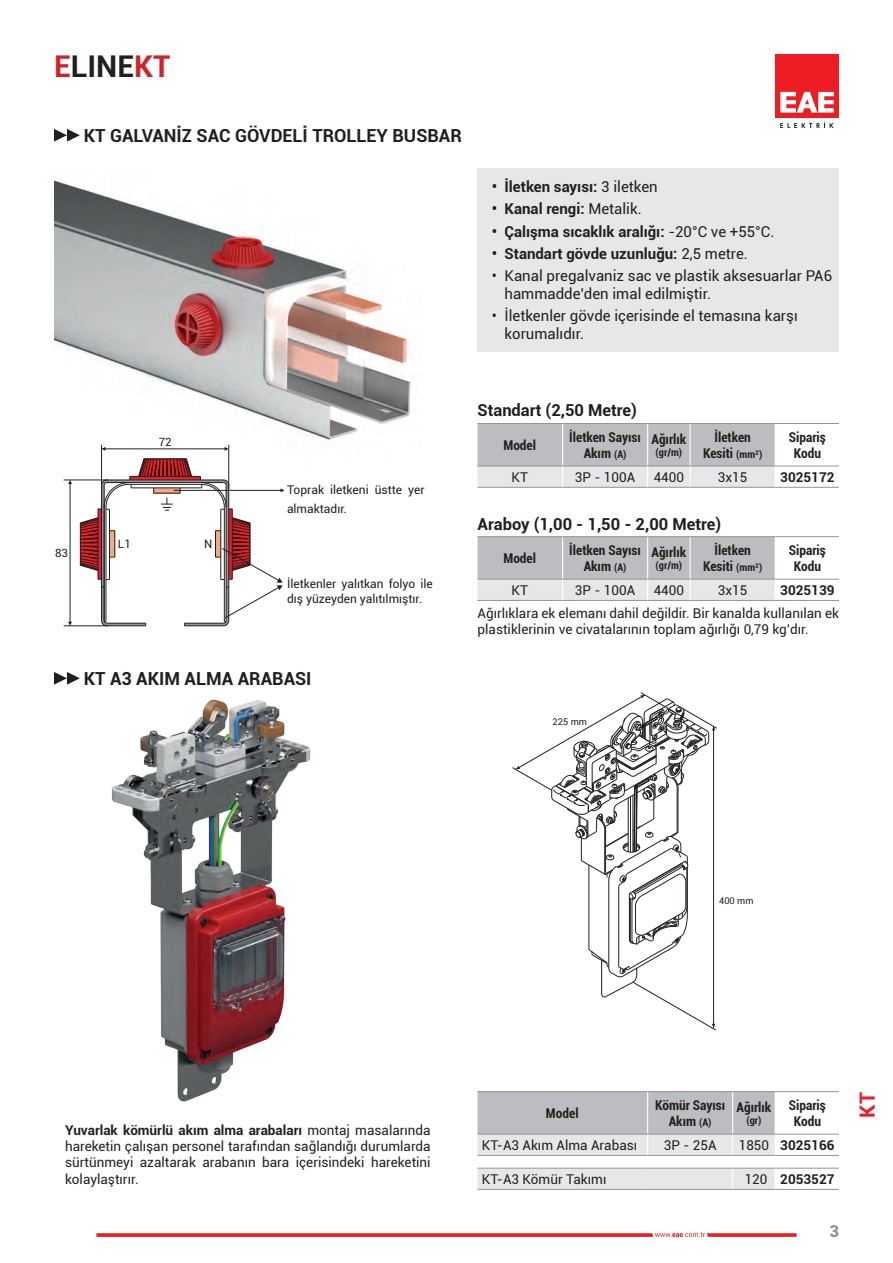
<style>
.page{position:relative;width:893px;height:1263px;background:#fff}
.page>*{position:absolute;margin:0;border:0;box-sizing:border-box;transform-origin:0 0}
.t1{font:700 30px "Roboto";color:#231f20}
.t2{font:700 21px "Roboto";color:#ee1d23}
.t3{font:700 18px "Roboto";color:#231f20}
.t4{font:700 16.5px "Roboto";color:#231f20}
.t5{font:900 16.5px "Roboto";color:#939598}
.t6{font:15px/18px "Roboto";color:#231f20}
.t7{font:700 15px "Roboto";color:#231f20}
.t8{font:13.5px/16.2px "Roboto";color:#231f20}
.t9{font:700 condensed 13.5px/16.2px "Roboto";color:#231f20;text-align:center}
.t10{font:700 13.5px "Roboto";color:#231f20}
.t11{font:12px/18.6px "Roboto";color:#231f20}
.t12{font:11.7px "Roboto";color:#231f20}
.t13{font:11.4px "Roboto";color:#231f20}
.t14{font:700 condensed 10.5px "Roboto";color:#231f20}
.t15{font:9.3px "Roboto";color:#231f20}
.s1{color:#d1232a}
.s2{font-weight:400}
.s3{font-size:10.5px}
.s4{font-weight:700}
</style>
<div class="page">
<svg style="left:96px;top:1232px;width:700px;height:5px"></svg>
<div style="left:775px;top:54px;width:64px;height:64px;background:#ee1d23"></div>
<svg style="left:780px;top:92px;width:54px;height:21px"></svg>
<svg style="left:780px;top:122px;width:53px;height:6px"></svg>
<svg style="left:54px;top:129px;width:26px;height:13px"></svg>
<svg style="left:54px;top:672px;width:26px;height:13px"></svg>
<div style="left:477px;top:168px;width:362px;height:184px;background:#e6e7e9"></div>
<svg style="left:477px;top:424px;width:362px;height:63px"></svg>
<hr style="left:477px;top:423px;width:86px;height:1px;background:#939598">
<hr style="left:563px;top:423px;width:85px;height:1px;background:#939598">
<hr style="left:648px;top:423px;width:42px;height:1px;background:#939598">
<hr style="left:690px;top:423px;width:85px;height:1px;background:#939598">
<hr style="left:775px;top:423px;width:64px;height:1px;background:#939598">
<hr style="left:477px;top:466px;width:86px;height:1px;background:#939598">
<hr style="left:563px;top:466px;width:85px;height:1px;background:#939598">
<hr style="left:648px;top:466px;width:42px;height:1px;background:#939598">
<hr style="left:690px;top:466px;width:85px;height:1px;background:#939598">
<hr style="left:775px;top:466px;width:64px;height:1px;background:#939598">
<hr style="left:477px;top:487px;width:86px;height:1px;background:#939598">
<hr style="left:563px;top:487px;width:85px;height:1px;background:#939598">
<hr style="left:648px;top:487px;width:42px;height:1px;background:#939598">
<hr style="left:690px;top:487px;width:85px;height:1px;background:#939598">
<hr style="left:775px;top:487px;width:64px;height:1px;background:#939598">
<svg style="left:477px;top:1092px;width:362px;height:97px"></svg>
<hr style="left:477px;top:1091px;width:171px;height:1px;background:#939598">
<hr style="left:648px;top:1091px;width:85px;height:1px;background:#939598">
<hr style="left:733px;top:1091px;width:42px;height:1px;background:#939598">
<hr style="left:775px;top:1091px;width:64px;height:1px;background:#939598">
<hr style="left:477px;top:1134px;width:171px;height:1px;background:#939598">
<hr style="left:648px;top:1134px;width:85px;height:1px;background:#939598">
<hr style="left:733px;top:1134px;width:42px;height:1px;background:#939598">
<hr style="left:775px;top:1134px;width:64px;height:1px;background:#939598">
<hr style="left:477px;top:1155px;width:171px;height:1px;background:#939598">
<hr style="left:648px;top:1155px;width:85px;height:1px;background:#939598">
<hr style="left:733px;top:1155px;width:42px;height:1px;background:#939598">
<hr style="left:775px;top:1155px;width:64px;height:1px;background:#939598">
<hr style="left:477px;top:1168px;width:171px;height:1px;background:#939598">
<hr style="left:648px;top:1168px;width:85px;height:1px;background:#939598">
<hr style="left:733px;top:1168px;width:42px;height:1px;background:#939598">
<hr style="left:775px;top:1168px;width:64px;height:1px;background:#939598">
<hr style="left:477px;top:1189px;width:171px;height:1px;background:#939598">
<hr style="left:648px;top:1189px;width:85px;height:1px;background:#939598">
<hr style="left:733px;top:1189px;width:42px;height:1px;background:#939598">
<hr style="left:775px;top:1189px;width:64px;height:1px;background:#939598">
<svg style="left:477px;top:537px;width:362px;height:63px"></svg>
<hr style="left:477px;top:536px;width:86px;height:1px;background:#939598">
<hr style="left:563px;top:536px;width:85px;height:1px;background:#939598">
<hr style="left:648px;top:536px;width:42px;height:1px;background:#939598">
<hr style="left:690px;top:536px;width:85px;height:1px;background:#939598">
<hr style="left:775px;top:536px;width:64px;height:1px;background:#939598">
<hr style="left:477px;top:579px;width:86px;height:1px;background:#939598">
<hr style="left:563px;top:579px;width:85px;height:1px;background:#939598">
<hr style="left:648px;top:579px;width:42px;height:1px;background:#939598">
<hr style="left:690px;top:579px;width:85px;height:1px;background:#939598">
<hr style="left:775px;top:579px;width:64px;height:1px;background:#939598">
<hr style="left:477px;top:600px;width:86px;height:1px;background:#939598">
<hr style="left:563px;top:600px;width:85px;height:1px;background:#939598">
<hr style="left:648px;top:600px;width:42px;height:1px;background:#939598">
<hr style="left:690px;top:600px;width:85px;height:1px;background:#939598">
<hr style="left:775px;top:600px;width:64px;height:1px;background:#939598">
<img style="left:54px;top:180px;width:357px;height:278px">
<hr style="left:101px;top:445px;width:1px;height:44px;background:#231f20">
<hr style="left:228px;top:445px;width:1px;height:44px;background:#231f20">
<hr style="left:103px;top:449px;width:124px;height:1px;background:#231f20">
<svg style="left:225px;top:447px;width:4px;height:4px"></svg>
<hr style="left:64px;top:480px;width:44px;height:1px;background:#231f20">
<hr style="left:64px;top:625px;width:44px;height:1px;background:#231f20">
<hr style="left:70px;top:482px;width:1px;height:142px;background:#231f20">
<svg style="left:68px;top:480px;width:4px;height:4px"></svg>
<svg style="left:68px;top:622px;width:4px;height:4px"></svg>
<svg style="left:80px;top:458px;width:204px;height:169px"></svg>
<svg style="left:512px;top:692px;width:205px;height:338px"></svg>
<img style="left:111px;top:699px;width:200px;height:403px">
<h1 class="t1" style="left:54px;top:45px;width:118px"><span class="s1">E</span>LINE<span class="s1">KT</span></h1>
<h3 class="t3" style="left:84px;top:123px;width:380px">KT GALVANİZ SAC GÖVDELİ TROLLEY BUSBAR</h3>
<p class="t7" style="left:492px;top:176px;width:168px">• İletken sayısı: <span class="s2">3 iletken</span></p>
<p class="t7" style="left:492px;top:199px;width:152px">• Kanal rengi: <span class="s2">Metalik.</span></p>
<p class="t7" style="left:492px;top:221px;width:284px">• Çalışma sıcaklık aralığı: <span class="s2">-20°C ve +55°C.</span></p>
<p class="t7" style="left:492px;top:243px;width:258px">• Standart gövde uzunluğu: <span class="s2">2,5 metre.</span></p>
<p class="t6" style="left:504px;top:266px;width:329px;text-indent:-13px">• Kanal pregalvaniz sac ve plastik aksesuarlar PA6 hammadde’den imal edilmiştir.</p>
<p class="t6" style="left:504px;top:307px;width:295px;text-indent:-13px">• İletkenler gövde içerisinde el temasına karşı korumalıdır.</p>
<p class="t13" style="left:55px;top:545px;width:14px">83</p>
<p class="t13" style="left:159px;top:434px;width:14px">72</p>
<p class="t12" style="left:118px;top:536px;width:15px">L1</p>
<p class="t12" style="left:204px;top:536px;width:10px">N</p>
<p class="t11" style="left:287px;top:480px;width:139px">Toprak iletkeni üstte yer almaktadır.</p>
<p class="t11" style="left:287px;top:576px;width:147px;line-height:14.4px">İletkenler yalıtkan folyo ile dış yüzeyden yalıtılmıştır.</p>
<h3 class="t3" style="left:84px;top:666px;width:229px">KT A3 AKIM ALMA ARABASI</h3>
<p class="t4" style="left:477px;top:399px;width:161px">Standart (2,50 Metre)</p>
<p class="t9" style="left:503px;top:436px;width:34px">Model</p>
<p class="t9" style="left:569px;top:428px;width:73px">İletken Sayısı<br>Akım <span class="s3">(A)</span></p>
<p class="t9" style="left:651px;top:430px;width:36px">Ağırlık</p>
<p class="t14" style="left:656px;top:445px;width:28px">(gr/m)</p>
<p class="t9" style="left:703px;top:428px;width:61px">İletken<br>Kesiti <span class="s3">(mm²)</span></p>
<p class="t9" style="left:789px;top:428px;width:38px">Sipariş<br>Kodu</p>
<p class="t8" style="left:511px;top:468px;width:18px">KT</p>
<p class="t8" style="left:575px;top:468px;width:62px">3P - 100A</p>
<p class="t8" style="left:654px;top:468px;width:32px">4400</p>
<p class="t8" style="left:718px;top:468px;width:31px">3x15</p>
<p class="t10" style="left:780px;top:467px;width:56px">3025172</p>
<p class="t4" style="left:477px;top:512px;width:245px">Araboy (1,00 - 1,50 - 2,00 Metre)</p>
<p class="t9" style="left:503px;top:550px;width:34px">Model</p>
<p class="t9" style="left:569px;top:541px;width:73px">İletken Sayısı<br>Akım <span class="s3">(A)</span></p>
<p class="t9" style="left:651px;top:543px;width:36px">Ağırlık</p>
<p class="t14" style="left:656px;top:558px;width:28px">(gr/m)</p>
<p class="t9" style="left:703px;top:541px;width:61px">İletken<br>Kesiti <span class="s3">(mm²)</span></p>
<p class="t9" style="left:789px;top:541px;width:38px">Sipariş<br>Kodu</p>
<p class="t8" style="left:511px;top:581px;width:18px">KT</p>
<p class="t8" style="left:575px;top:581px;width:62px">3P - 100A</p>
<p class="t8" style="left:654px;top:581px;width:32px">4400</p>
<p class="t8" style="left:718px;top:581px;width:31px">3x15</p>
<p class="t10" style="left:780px;top:580px;width:56px">3025139</p>
<p class="t8" style="left:477px;top:605px;width:363px">Ağırlıklara ek elemanı dahil değildir. Bir kanalda kullanılan ek plastiklerinin ve civatalarının toplam ağırlığı 0,79 kg’dır.</p>
<p class="t15" style="left:553px;top:715px;width:36px">225 mm</p>
<p class="t15" style="left:719px;top:894px;width:36px">400 mm</p>
<p class="t8" style="left:65px;top:1121px;width:367px;text-align:justify"><span class="s4">Yuvarlak kömürlü akım alma arabaları</span> montaj masalarında hareketin çalışan personel tarafından sağlandığı durumlarda sürtünmeyi azaltarak arabanın bara içerisindeki hareketini kolaylaştırır.</p>
<p class="t9" style="left:546px;top:1104px;width:34px">Model</p>
<p class="t9" style="left:655px;top:1096px;width:72px">Kömür Sayısı<br>Akım <span class="s3">(A)</span></p>
<p class="t9" style="left:736px;top:1098px;width:36px">Ağırlık</p>
<p class="t14" style="left:746px;top:1113px;width:16px">(gr)</p>
<p class="t9" style="left:789px;top:1096px;width:38px">Sipariş<br>Kodu</p>
<p class="t8" style="left:482px;top:1136px;width:157px">KT-A3 Akım Alma Arabası</p>
<p class="t8" style="left:664px;top:1136px;width:54px">3P - 25A</p>
<p class="t10" style="left:739px;top:1135px;width:97px"><span class="s2">1850</span> 3025166</p>
<p class="t8" style="left:482px;top:1170px;width:126px">KT-A3 Kömür Takımı</p>
<p class="t10" style="left:745px;top:1169px;width:91px"><span class="s2">120</span> 2053527</p>
<p class="t5" style="left:829px;top:1219px;width:11px">3</p>
<h2 class="t2" style="left:853px;top:1118px;width:27px;rotate:-90deg">KT</h2>
</div>
